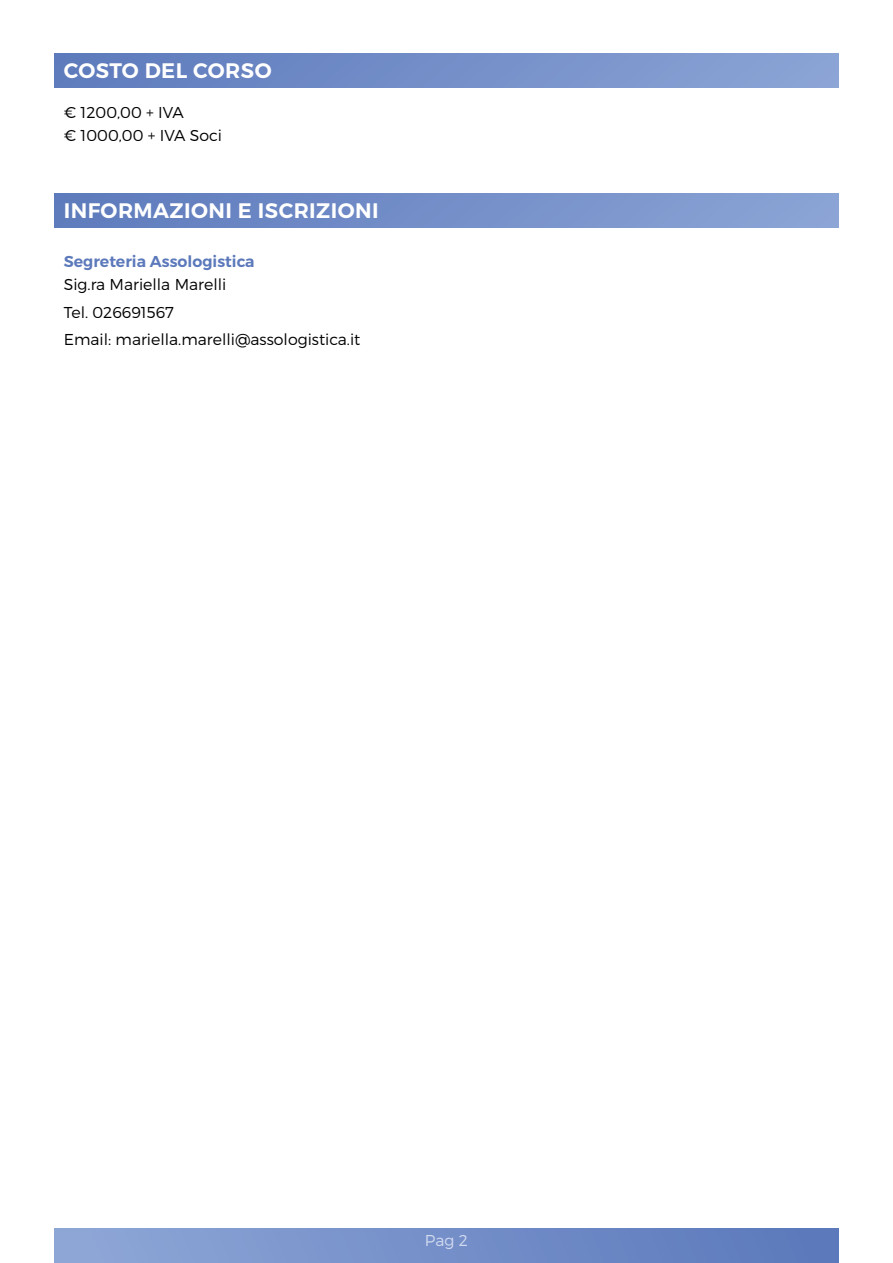
<style>
.page{position:relative;width:893px;height:1263px;background:#fff}
.page>*{position:absolute;margin:0;border:0;box-sizing:border-box;transform-origin:0 0}
.t1{font:600 21px "Montserrat";letter-spacing:.02em;color:#fff}
.t2{font:300 15.75px "Montserrat";color:#000}
.t3{font:600 15.75px "Montserrat";color:#5c79bb}
.t4{font:300 15.75px "Montserrat";color:#d3daf0}
</style>
<div class="page">
<div style="left:54px;top:1229px;width:785px;height:34px;background:linear-gradient(to right,#8fa8d7,#5a77ba)"></div>
<div style="left:54px;top:193px;width:785px;height:34px;background:linear-gradient(to right,#5d7abc,#8ba4d6)"></div>
<div style="left:54px;top:53px;width:785px;height:34px;background:linear-gradient(to right,#5d7abc,#8ba4d6)"></div>
<p class="t1" style="left:64px;top:57px;width:209px">COSTO DEL CORSO</p>
<p class="t2" style="left:64px;top:102px;width:122px">€ 1200,00 + IVA</p>
<p class="t2" style="left:64px;top:126px;width:160px">€ 1000,00 + IVA Soci</p>
<p class="t1" style="left:64px;top:198px;width:316px">INFORMAZIONI E ISCRIZIONI</p>
<p class="t3" style="left:64px;top:252px;width:192px">Segreteria Assologistica</p>
<p class="t2" style="left:64px;top:275px;width:164px">Sig.ra Mariella Marelli</p>
<p class="t2" style="left:64px;top:302px;width:112px">Tel. 026691567</p>
<p class="t2" style="left:64px;top:330px;width:298px">Email: mariella.marelli@assologistica.it</p>
<p class="t4" style="left:425px;top:1230px;width:45px">Pag 2</p>
</div>
